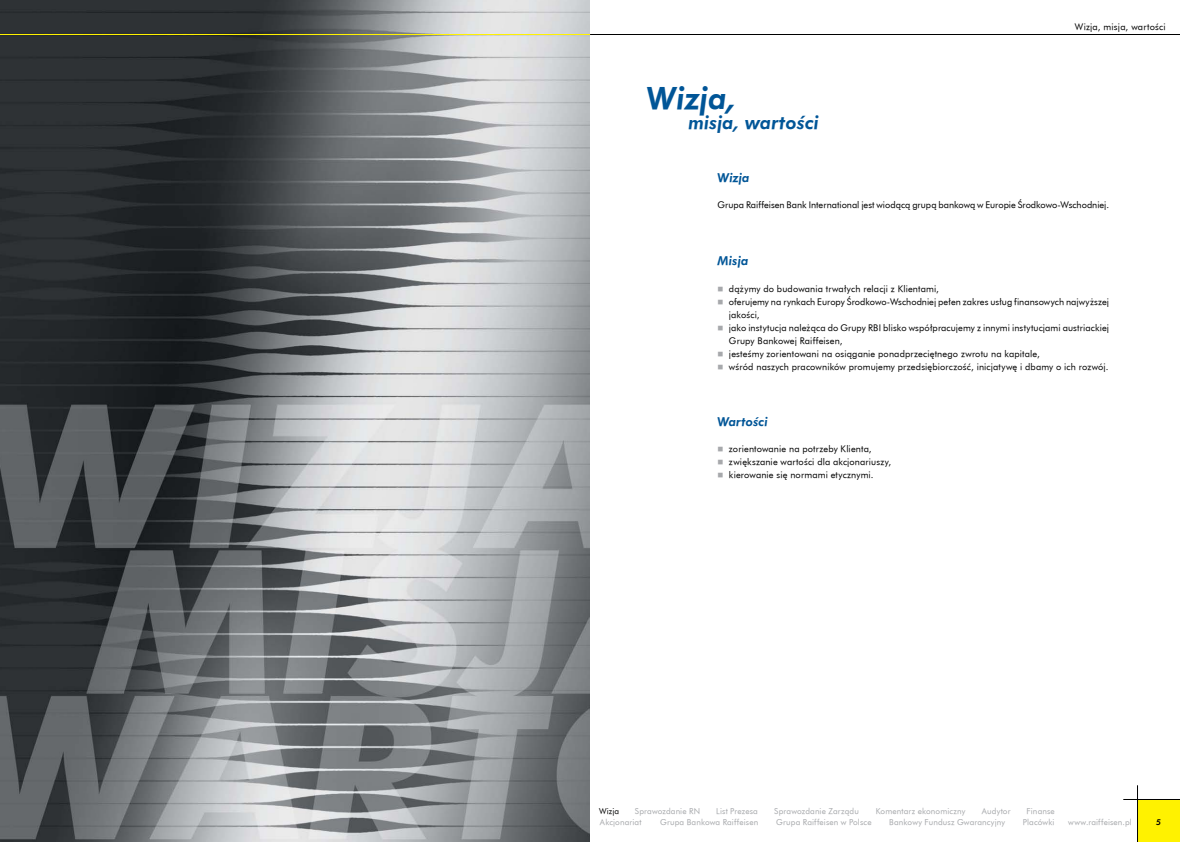
<style>
.page{position:relative;width:1180px;height:842px;background:#fff}
.page>*{position:absolute;margin:0;border:0;box-sizing:border-box;transform-origin:0 0}
.t1{font:italic 30px "Futura PL Hv";letter-spacing:.005em;color:#005597}
.t2{font:italic 18px "Futura PL Hv";color:#005597}
.t3{font:italic 12px "Futura PL Hv";color:#005597}
.t4{font:9px/13px "Futura PL";letter-spacing:.01em;color:#000}
.t5{font:8px "Futura PL";letter-spacing:.015em;color:#a7a9ac}
.t6{font:8px "Futura PL";letter-spacing:.01em;color:#000}
.t7{font:italic 8px "Futura PL Hv";color:#000}
</style>
<div class="page">
<div style="left:1137px;top:799px;width:42px;height:43px;background:#fff200"></div>
<hr style="left:1123px;top:799px;width:56px;height:1px;background:#000">
<hr style="left:1137px;top:785px;width:1px;height:57px;background:#000">
<hr style="left:590px;top:34px;width:589px;height:1px;background:#000">
<img style="left:0;top:0;width:590px;height:842px">
<hr style="left:0;top:34px;width:590px;height:1px;background:#fff200">
<p class="t4" style="left:1074px;top:20px;width:92px">Wizja, misja, wartości</p>
<h1 class="t1" style="left:646px;top:79px;width:91px">Wizja,</h1>
<h2 class="t2" style="left:688px;top:111px;width:132px">misja, wartości</h2>
<h3 class="t3" style="left:717px;top:170px;width:33px">Wizja</h3>
<p class="t4" style="left:717px;top:198px;width:393px">Grupa Raiffeisen Bank International jest wiodącą grupą bankową w Europie Środkowo-Wschodniej.</p>
<h3 class="t3" style="left:717px;top:253px;width:32px">Misja</h3>
<p class="t4" style="left:728px;top:282px;width:381px">dążymy do budowania trwałych relacji z Klientami,<br>oferujemy na rynkach Europy Środkowo-Wschodniej pełen zakres usług finansowych najwyższej jakości,<br>jako instytucja należąca do Grupy RBI blisko współpracujemy z innymi instytucjami austriackiej Grupy Bankowej Raiffeisen,<br>jesteśmy zorientowani na osiąganie ponadprzeciętnego zwrotu na kapitale,<br>wśród naszych pracowników promujemy przedsiębiorczość, inicjatywę i dbamy o ich rozwój.</p>
<h3 class="t3" style="left:717px;top:415px;width:52px">Wartości</h3>
<p class="t4" style="left:728px;top:442px;width:164px">zorientowanie na potrzeby Klienta, zwiększanie wartości dla akcjonariuszy, kierowanie się normami etycznymi.</p>
<p class="t6" style="left:599px;top:806px;width:22px">Wizja</p>
<p class="t5" style="left:635px;top:806px;width:67px">Sprawozdanie RN</p>
<p class="t5" style="left:716px;top:806px;width:43px">List Prezesa</p>
<p class="t5" style="left:774px;top:806px;width:86px">Sprawozdanie Zarządu</p>
<p class="t5" style="left:981px;top:806px;width:30px">Audytor</p>
<p class="t5" style="left:1026px;top:806px;width:30px">Finanse</p>
<p class="t5" style="left:776px;top:817px;width:97px">Grupa Raiffeisen w Polsce</p>
<p class="t5" style="left:875px;top:806px;width:91px">Komentarz ekonomiczny</p>
<p class="t5" style="left:600px;top:817px;width:43px">Akcjonariat</p>
<p class="t5" style="left:660px;top:817px;width:100px">Grupa Bankowa Raiffeisen</p>
<p class="t5" style="left:889px;top:817px;width:117px">Bankowy Fundusz Gwarancyjny</p>
<p class="t5" style="left:1022px;top:817px;width:33px">Placówki</p>
<p class="t5" style="left:1068px;top:817px;width:65px">www.raiffeisen.pl</p>
<p class="t7" style="left:1156px;top:817px;width:6px">5</p>
</div>
